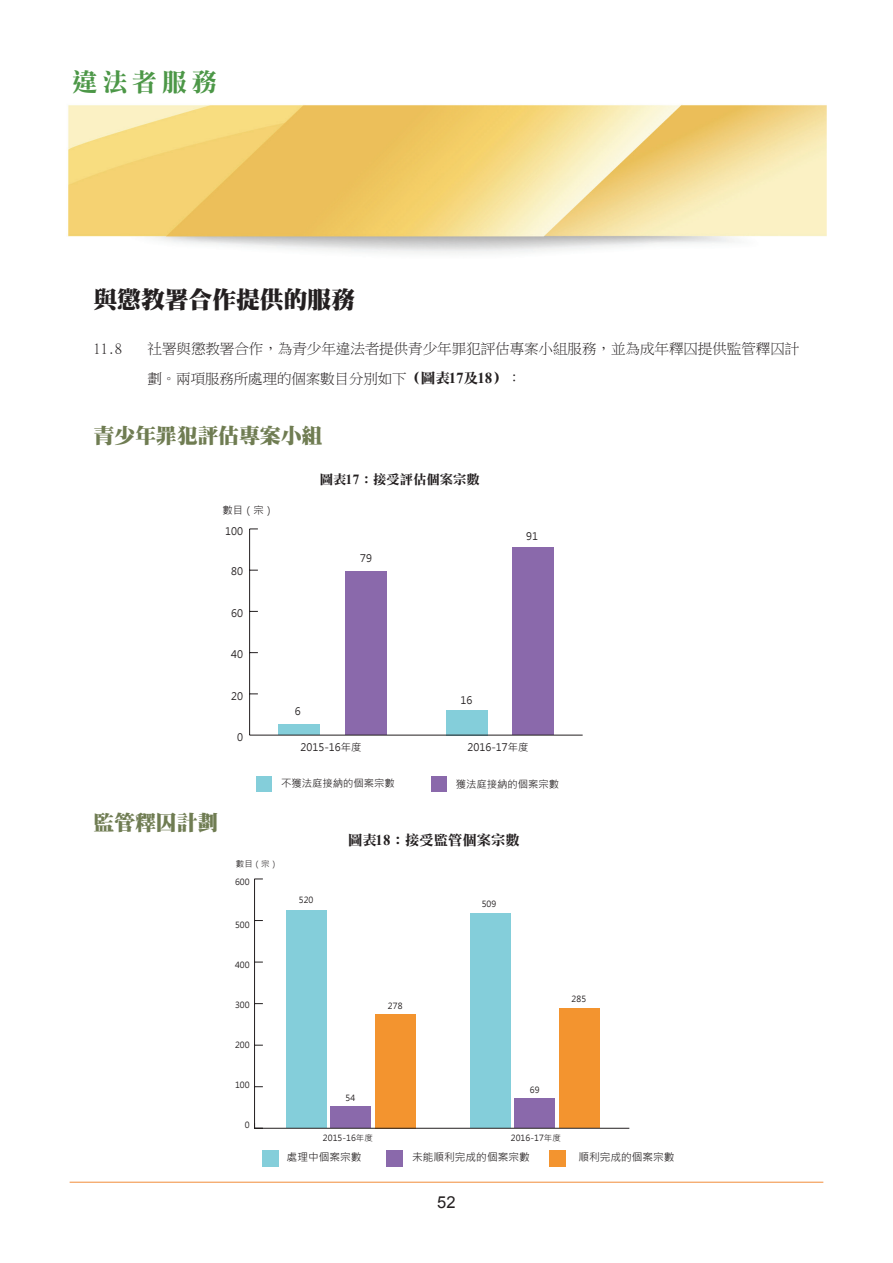
<style>
.page{position:relative;width:893px;height:1263px;background:#fff}
.page>*{position:absolute;margin:0;border:0;box-sizing:border-box;transform-origin:0 0}
.t1{font:25.5px "DF Li Song Bd HK BF";letter-spacing:.17em;color:#4c9747}
.t2{font:24px "DF Ming UB HK BF";letter-spacing:-.01em;color:#231f20}
.t3{font:21px "DF Ming UB HK BF";letter-spacing:-.01em;color:#6f7c52}
.t4{font:16.5px "Arial";color:#231f20}
.t5{font:14.25px/30px "Ming Lt HKSCS UNI H";letter-spacing:-.005em;color:#231f20}
.t6{font:13.95px "DF Li Song Bd HK BF";color:#231f20}
.t7{font:13.05px "DF Li Song Bd HK BF";color:#231f20}
.t8{font:10.65px "Microsoft Jheng Hei";color:#231f20}
.t9{font:10.35px/21.1px "Microsoft Jheng Hei";color:#231f20}
.t10{font:8.4px/17.9px "Microsoft Jheng Hei";color:#231f20}
.s1{font-family:"DF Li Song Bd HK BF"}
</style>
<div class="page">
<img style="left:68px;top:105px;width:759px;height:149px">
<div style="left:256px;top:776px;width:16px;height:16px;background:#84ceda"></div>
<div style="left:431px;top:776px;width:16px;height:16px;background:#8a69ab"></div>
<div style="left:345px;top:572px;width:42px;height:163px;background:#8a69ab"></div>
<div style="left:512px;top:547px;width:42px;height:188px;background:#8a69ab"></div>
<div style="left:278px;top:725px;width:42px;height:10px;background:#84ceda"></div>
<div style="left:446px;top:710px;width:41px;height:25px;background:#84ceda"></div>
<hr style="left:250px;top:735px;width:333px;height:1px;background:#231f20">
<hr style="left:249px;top:529px;width:1px;height:206px;background:#231f20">
<div style="left:262px;top:1150px;width:17px;height:16px;background:#84ceda"></div>
<div style="left:386px;top:1150px;width:16px;height:16px;background:#8a69ab"></div>
<div style="left:549px;top:1150px;width:16px;height:16px;background:#f3942f"></div>
<div style="left:375px;top:1014px;width:40px;height:114px;background:#f3942f"></div>
<div style="left:559px;top:1008px;width:40px;height:120px;background:#f3942f"></div>
<div style="left:331px;top:1106px;width:40px;height:22px;background:#8a69ab"></div>
<div style="left:514px;top:1098px;width:41px;height:30px;background:#8a69ab"></div>
<div style="left:286px;top:910px;width:40px;height:218px;background:#84ceda"></div>
<div style="left:470px;top:913px;width:40px;height:215px;background:#84ceda"></div>
<hr style="left:254px;top:879px;width:1px;height:249px;background:#231f20">
<svg style="left:254px;top:1123px;width:9px;height:6px"></svg>
<hr style="left:255px;top:1128px;width:374px;height:1px;background:#231f20">
<hr style="left:70px;top:1182px;width:753px;height:1px;background:#f18c3a">
<h1 class="t1" style="left:72px;top:69px;width:146px">違法者服務</h1>
<p class="t2" style="left:94px;top:287px;width:263px">與懲教署合作提供的服務</p>
<p class="t5" style="left:94px;top:334px;width:30px">11.8</p>
<p class="t5" style="left:148px;top:334px;width:653px">社署與懲教署合作，為青少年違法者提供青少年罪犯評估專案小組服務，並為成年釋囚提供監管釋囚計劃。兩項服務所處理的個案數目分別如下<span class="s1">（圖表17及18）</span>：</p>
<p class="t3" style="left:94px;top:425px;width:230px">青少年罪犯評估專案小組</p>
<p class="t7" style="left:320px;top:473px;width:162px">圖表17：接受評估個案宗數</p>
<p class="t9" style="left:223px;top:499px;width:53px">數目（宗）<br>100</p>
<p class="t9" style="left:360px;top:547px;width:13px">79</p>
<p class="t9" style="left:526px;top:525px;width:13px">91</p>
<p class="t3" style="left:94px;top:812px;width:126px">監管釋囚計劃</p>
<p class="t9" style="left:231px;top:561px;width:13px">80</p>
<p class="t9" style="left:231px;top:602px;width:13px">60</p>
<p class="t9" style="left:231px;top:644px;width:13px">40</p>
<p class="t9" style="left:231px;top:685px;width:13px">20</p>
<p class="t9" style="left:461px;top:689px;width:13px">16</p>
<p class="t9" style="left:295px;top:701px;width:7px">6</p>
<p class="t9" style="left:237px;top:727px;width:7px">0</p>
<p class="t9" style="left:300px;top:736px;width:63px">2015-16年度</p>
<p class="t9" style="left:467px;top:736px;width:63px">2016-17年度</p>
<p class="t9" style="left:281px;top:773px;width:115px">不獲法庭接納的個案宗數</p>
<p class="t9" style="left:456px;top:773px;width:105px">獲法庭接納的個案宗數</p>
<p class="t10" style="left:235px;top:855px;width:45px">數目（宗）<br>600</p>
<p class="t10" style="left:235px;top:916px;width:16px">500</p>
<p class="t10" style="left:235px;top:956px;width:16px">400</p>
<p class="t10" style="left:299px;top:891px;width:16px">520</p>
<p class="t6" style="left:348px;top:833px;width:173px">圖表18：接受監管個案宗數</p>
<p class="t10" style="left:482px;top:895px;width:16px">509</p>
<p class="t10" style="left:235px;top:996px;width:16px">300</p>
<p class="t10" style="left:388px;top:997px;width:16px">278</p>
<p class="t10" style="left:235px;top:1036px;width:16px">200</p>
<p class="t10" style="left:235px;top:1076px;width:16px">100</p>
<p class="t10" style="left:245px;top:1116px;width:6px">0</p>
<p class="t10" style="left:345px;top:1089px;width:11px">54</p>
<p class="t10" style="left:530px;top:1081px;width:11px">69</p>
<p class="t10" style="left:572px;top:989px;width:16px">285</p>
<p class="t10" style="left:323px;top:1129px;width:51px">2015-16年度</p>
<p class="t10" style="left:511px;top:1129px;width:51px">2016-17年度</p>
<p class="t8" style="left:287px;top:1151px;width:76px">處理中個案宗數</p>
<p class="t8" style="left:412px;top:1151px;width:119px">未能順利完成的個案宗數</p>
<p class="t8" style="left:578px;top:1151px;width:98px">順利完成的個案宗數</p>
<h1 class="t4" style="left:437px;top:1192px;width:20px">52</h1>
</div>
